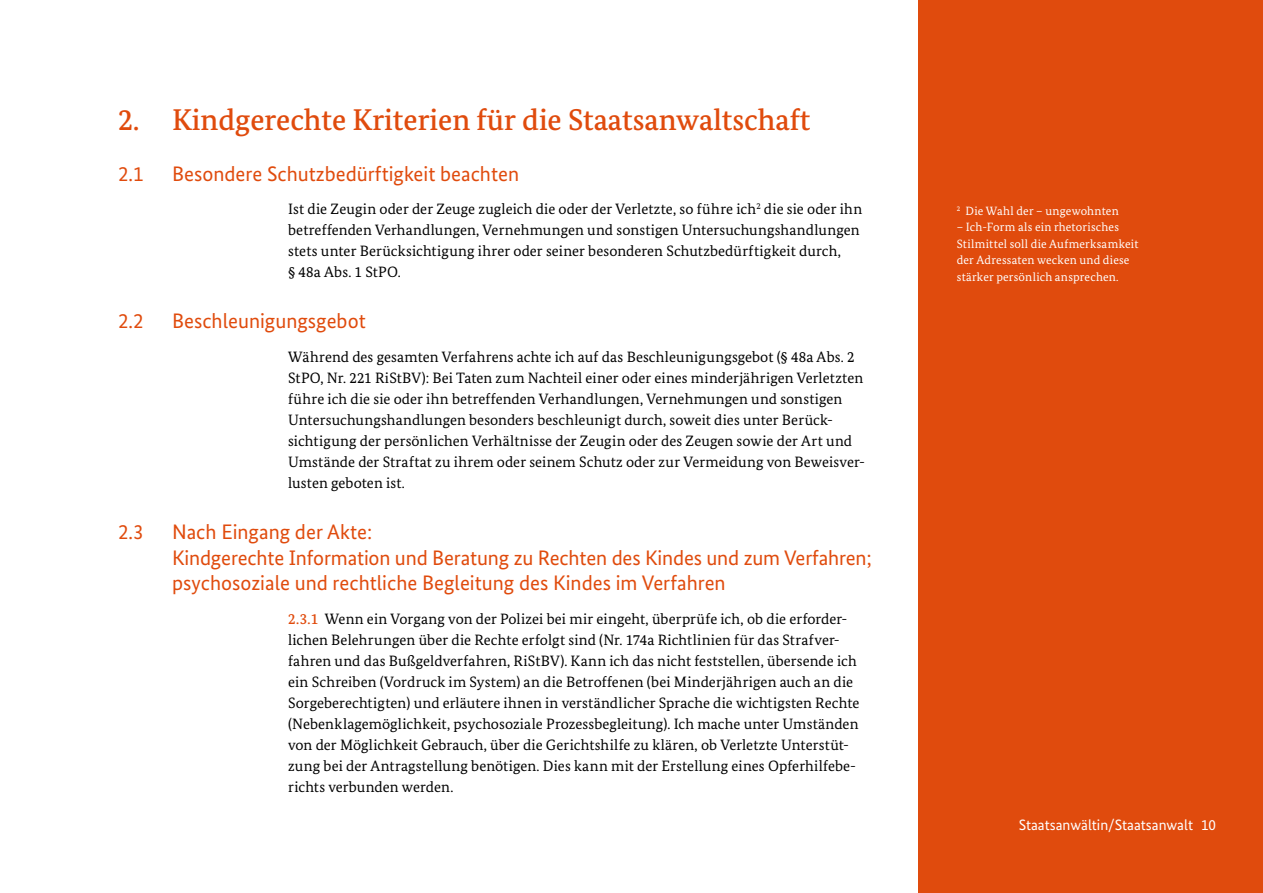
<style>
.page{position:relative;width:1263px;height:893px;background:#fff}
.page>*{position:absolute;margin:0;border:0;box-sizing:border-box;transform-origin:0 0}
.Kapitel_Headline{font:500 30px "Bundes Serif";color:#e04b0d}
.Kapitel_Subheadline{font:21px/25.5px "Bundes Sans";color:#e04b0d}
.Tabelle_Fließtext{font:15px/21px "Bundes Serif";letter-spacing:.005em;color:#000}
.t1{font:15px "Bundes Sans";color:#fff}
.t2{font:12px/16.5px "Bundes Serif";letter-spacing:.015em;color:#fff}
.s1{font-weight:500;color:#e04b0d}
</style>
<div class="page">
<div style="left:918px;top:0;width:345px;height:893px;background:#e04b0d"></div>
<h1 class="Kapitel_Headline" style="left:118px;top:101px;width:694px">2. Kindgerechte Kriterien für die Staatsanwaltschaft</h1>
<h2 class="Kapitel_Subheadline" style="left:118px;top:160px;width:27px">2.1</h2>
<h2 class="Kapitel_Subheadline" style="left:172px;top:160px;width:349px">Besondere Schutzbedürftigkeit beachten</h2>
<p class="Tabelle_Fließtext" style="left:288px;top:199px;width:576px">Ist die Zeugin oder der Zeuge zugleich die oder der Verletzte, so führe ich<sup>2</sup> die sie oder ihn betreffenden Verhandlungen, Vernehmungen und sonstigen Untersuchungshandlungen stets unter Berücksichtigung ihrer oder seiner besonderen Schutzbedürftigkeit durch,<br>§ 48a Abs. 1 StPO.</p>
<h2 class="Kapitel_Subheadline" style="left:118px;top:308px;width:27px">2.2</h2>
<h2 class="Kapitel_Subheadline" style="left:172px;top:308px;width:195px">Beschleunigungsgebot</h2>
<p class="Tabelle_Fließtext" style="left:288px;top:346px;width:578px">Während des gesamten Verfahrens achte ich auf das Beschleunigungsgebot (§ 48a Abs. 2<br>StPO, Nr. 221 RiStBV): Bei Taten zum Nachteil einer oder eines minderjährigen Verletzten führe ich die sie oder ihn betreffenden Verhandlungen, Vernehmungen und sonstigen Untersuchungshandlungen besonders beschleunigt durch, soweit dies unter Berück&shy;sichtigung der persönlichen Verhältnisse der Zeugin oder des Zeugen sowie der Art und Umstände der Straftat zu ihrem oder seinem Schutz oder zur Vermeidung von Beweisver&shy;lusten geboten ist.</p>
<h2 class="Kapitel_Subheadline" style="left:118px;top:519px;width:27px">2.3</h2>
<h2 class="Kapitel_Subheadline" style="left:172px;top:519px;width:701px">Nach Eingang der Akte:<br>Kindgerechte Information und Beratung zu Rechten des Kindes und zum Verfahren; psychosoziale und rechtliche Begleitung des Kindes im Verfahren</h2>
<p class="Tabelle_Fließtext" style="left:288px;top:608px;width:573px"><span class="s1">2.3.1</span> Wenn ein Vorgang von der Polizei bei mir eingeht, überprüfe ich, ob die erforder&shy;lichen Belehrungen über die Rechte erfolgt sind (Nr. 174a Richtlinien für das Strafver&shy;fahren und das Bußgeldverfahren, RiStBV). Kann ich das nicht feststellen, übersende ich ein Schreiben (Vordruck im System) an die Betroffenen (bei Minderjährigen auch an die Sorgeberechtigten) und erläutere ihnen in verständlicher Sprache die wichtigsten Rechte (Nebenklagemöglichkeit, psychosoziale Prozessbegleitung). Ich mache unter Umständen von der Möglichkeit Gebrauch, über die Gerichtshilfe zu klären, ob Verletzte Unterstüt&shy;zung bei der Antragstellung benötigen. Dies kann mit der Erstellung eines Opferhilfebe&shy;richts verbunden werden.</p>
<p class="t2" style="left:957px;top:202px;width:163px"><sup>2</sup> Die Wahl der – ungewohnten</p>
<p class="t2" style="left:957px;top:219px;width:183px">– Ich-Form als ein rhetorisches Stilmittel soll die Aufmerksamkeit der Adressaten wecken und diese stärker persönlich ansprechen.</p>
<p class="t1" style="left:1019px;top:816px;width:199px">Staatsanwältin/Staatsanwalt 10</p>
</div>
